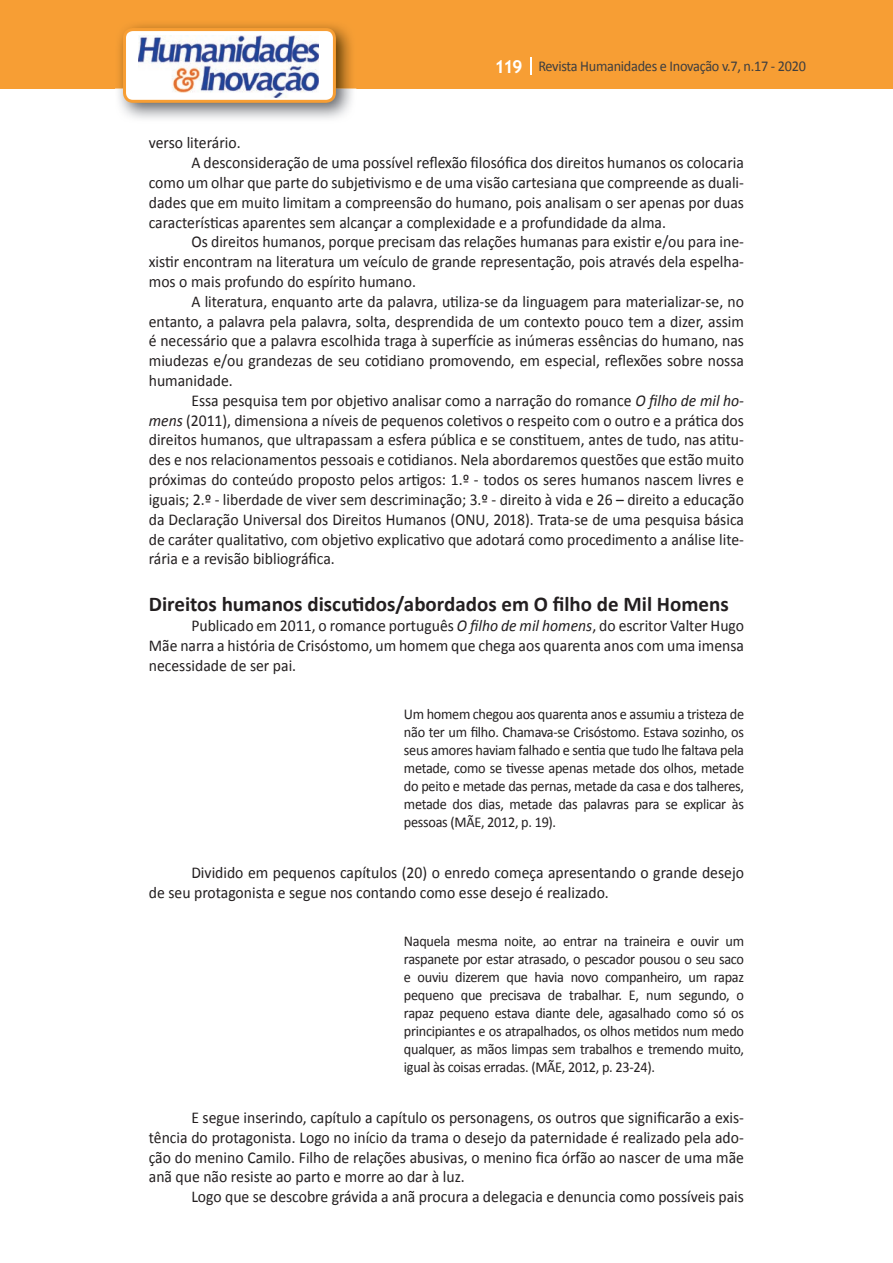
<style>
.page{position:relative;width:893px;height:1263px;background:#fff}
.page>*{position:absolute;margin:0;border:0;box-sizing:border-box;transform-origin:0 0}
.t1{font:700 21px "Calibri";color:#231f20}
.t2{font:16.5px/19.8px "Calibri";color:#231f20;text-align:justify;scale:.95 1}
.t3{font:15px/18px "Calibri";letter-spacing:-.02em;color:#231f20;text-align:justify;scale:.95 1}
.t4{font:15px "Calibri";letter-spacing:-.02em;color:#3e3e3f;scale:.95 1}
.s1{font-family:"Trebuchet MS";font-weight:700;font-size:18px;color:#fff}
.s2{font-style:italic}
</style>
<div class="page">
<div style="left:0;top:0;width:893px;height:88px;background:#f79e34"></div>
<svg style="left:530px;top:57px;width:2px;height:18px"></svg>
<img style="left:115px;top:24px;width:241px;height:95px">
<svg style="left:123px;top:28px;width:213px;height:75px"></svg>
<p class="t4" style="left:495px;top:57px;width:329px"><span class="s1">119</span> Revista Humanidades e Inovação v.7, n.17 - 2020</p>
<p class="t2" style="left:149px;top:133px;width:98px">verso literário.</p>
<p class="t2" style="left:191px;top:153px;width:583px">A desconsideração de uma possível reflexão filosófica dos direitos humanos os colocaria</p>
<p class="t2" style="left:149px;top:173px;width:628px">como um olhar que parte do subjetivismo e de uma visão cartesiana que compreende as duali-</p>
<p class="t2" style="left:149px;top:193px;width:628px">dades que em muito limitam a compreensão do humano, pois analisam o ser apenas por duas</p>
<p class="t2" style="left:149px;top:212px;width:546px">características aparentes sem alcançar a complexidade e a profundidade da alma.</p>
<p class="t2" style="left:191px;top:232px;width:583px">Os direitos humanos, porque precisam das relações humanas para existir e/ou para ine-</p>
<p class="t2" style="left:149px;top:252px;width:628px">xistir encontram na literatura um veículo de grande representação, pois através dela espelha-</p>
<p class="t2" style="left:149px;top:272px;width:283px">mos o mais profundo do espírito humano.</p>
<p class="t2" style="left:191px;top:292px;width:583px">A literatura, enquanto arte da palavra, utiliza-se da linguagem para materializar-se, no</p>
<p class="t2" style="left:149px;top:311px;width:628px">entanto, a palavra pela palavra, solta, desprendida de um contexto pouco tem a dizer, assim</p>
<p class="t2" style="left:149px;top:331px;width:628px">é necessário que a palavra escolhida traga à superfície as inúmeras essências do humano, nas</p>
<p class="t2" style="left:149px;top:351px;width:628px">miudezas e/ou grandezas de seu cotidiano promovendo, em especial, reflexões sobre nossa</p>
<p class="t2" style="left:149px;top:371px;width:90px">humanidade.</p>
<p class="t2" style="left:191px;top:391px;width:583px">Essa pesquisa tem por objetivo analisar como a narração do romance <span class="s2">O filho de mil ho-</span></p>
<p class="t2" style="left:149px;top:410px;width:628px"><span class="s2">mens</span> (2011), dimensiona a níveis de pequenos coletivos o respeito com o outro e a prática dos</p>
<p class="t2" style="left:149px;top:430px;width:628px">direitos humanos, que ultrapassam a esfera pública e se constituem, antes de tudo, nas atitu-</p>
<p class="t2" style="left:149px;top:450px;width:628px">des e nos relacionamentos pessoais e cotidianos. Nela abordaremos questões que estão muito</p>
<p class="t2" style="left:149px;top:470px;width:628px">próximas do conteúdo proposto pelos artigos: 1.º - todos os seres humanos nascem livres e</p>
<p class="t2" style="left:149px;top:490px;width:628px">iguais; 2.º - liberdade de viver sem descriminação; 3.º - direito à vida e 26 – direito a educação</p>
<p class="t2" style="left:149px;top:509px;width:628px">da Declaração Universal dos Direitos Humanos (ONU, 2018). Trata-se de uma pesquisa básica</p>
<p class="t2" style="left:149px;top:529px;width:628px">de caráter qualitativo, com objetivo explicativo que adotará como procedimento a análise lite-</p>
<p class="t2" style="left:149px;top:549px;width:197px">rária e a revisão bibliográfica.</p>
<p class="t1" style="left:149px;top:591px;width:581px">Direitos humanos discutidos/abordados em O filho de Mil Homens</p>
<p class="t2" style="left:149px;top:616px;width:628px;text-indent:43px">Publicado em 2011, o romance português <span class="s2">O filho de mil homens</span>, do escritor Valter Hugo Mãe narra a história de Crisóstomo, um homem que chega aos quarenta anos com uma imensa necessidade de ser pai.</p>
<p class="t3" style="left:404px;top:705px;width:360px">Um homem chegou aos quarenta anos e assumiu a tristeza de não ter um filho. Chamava-se Crisóstomo. Estava sozinho, os seus amores haviam falhado e sentia que tudo lhe faltava pela metade, como se tivesse apenas metade dos olhos, metade do peito e metade das pernas, metade da casa e dos talheres, metade dos dias, metade das palavras para se explicar às pessoas (MÃE, 2012, p. 19).</p>
<p class="t2" style="left:149px;top:862px;width:628px;text-indent:43px">Dividido em pequenos capítulos (20) o enredo começa apresentando o grande desejo de seu protagonista e segue nos contando como esse desejo é realizado.</p>
<p class="t3" style="left:404px;top:932px;width:360px">Naquela mesma noite, ao entrar na traineira e ouvir um raspanete por estar atrasado, o pescador pousou o seu saco e ouviu dizerem que havia novo companheiro, um rapaz pequeno que precisava de trabalhar. E, num segundo, o rapaz pequeno estava diante dele, agasalhado como só os principiantes e os atrapalhados, os olhos metidos num medo qualquer, as mãos limpas sem trabalhos e tremendo muito, igual às coisas erradas. (MÃE, 2012, p. 23-24).</p>
<p class="t2" style="left:149px;top:1108px;width:628px;text-indent:43px">E segue inserindo, capítulo a capítulo os personagens, os outros que significarão a exis&shy;tência do protagonista. Logo no início da trama o desejo da paternidade é realizado pela ado&shy;ção do menino Camilo. Filho de relações abusivas, o menino fica órfão ao nascer de uma mãe anã que não resiste ao parto e morre ao dar à luz.</p>
<p class="t2" style="left:191px;top:1187px;width:583px">Logo que se descobre grávida a anã procura a delegacia e denuncia como possíveis pais</p>
</div>
